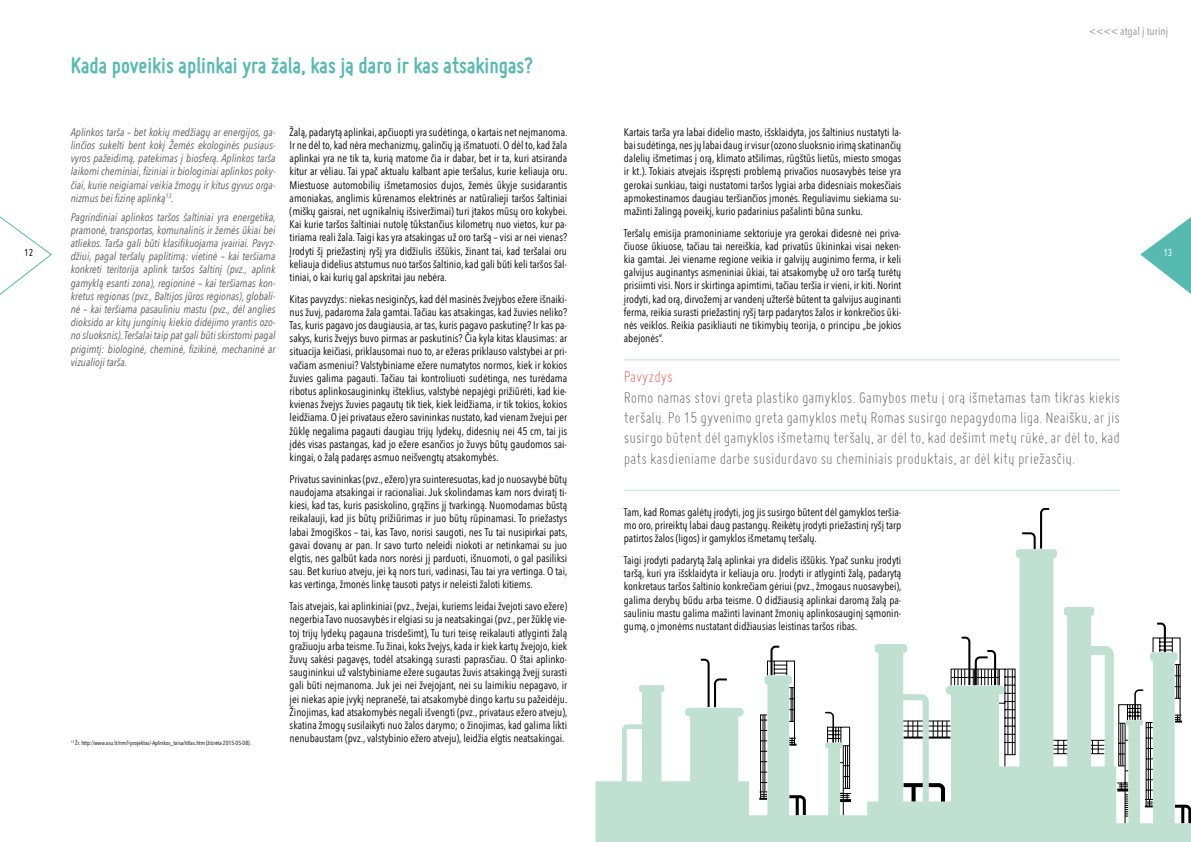
<style>
.page{position:relative;width:1191px;height:842px;background:#fff}
.page>*{position:absolute;margin:0;border:0;box-sizing:border-box;transform-origin:0 0}
.t1{font:700 24px "Miso";color:#57bab1}
.t2{font:300 17px/20.4px "Miso";color:#58585a;text-align:justify}
.t3{font:300 17px "Miso";color:#e85252}
.t4{font:11px/13.2px "Avenir Next Condensed";color:#000;text-align:justify}
.t5{font:italic 11px/13.2px "Avenir Next Condensed";color:#58585a;text-align:justify}
.t6{font:500 11px "Avenir Next Condensed";color:#a1a7a8}
.t7{font:11px "Miso";color:#000}
.t8{font:11px "Miso";color:#fff}
.t9{font:6px "Avenir Next Condensed";color:#000}
</style>
<div class="page">
<svg style="left:0;top:216px;width:52px;height:79px"></svg>
<svg style="left:1140px;top:217px;width:51px;height:77px"></svg>
<hr style="left:624px;top:359px;width:496px;height:1px;background:#c0e0d5">
<hr style="left:624px;top:490px;width:496px;height:1px;background:#c0e0d5">
<svg style="left:595px;top:549px;width:596px;height:293px"></svg>
<h1 class="t1" style="left:71px;top:52px;width:463px">Kada poveikis aplinkai yra žala, kas ją daro ir kas atsakingas?</h1>
<p class="t6" style="left:1088px;top:25px;width:81px">&lt;&lt;&lt;&lt; atgal į turinį</p>
<p class="t4" style="left:290px;top:125px;width:279px">Žalą, padarytą aplinkai, apčiuopti yra sudėtinga, o kartais net neįmanoma.<br>Ir ne dėl to, kad nėra mechanizmų, galinčių ją išmatuoti. O dėl to, kad žala aplinkai yra ne tik ta, kurią matome čia ir dabar, bet ir ta, kuri atsiranda kitur ar vėliau. Tai ypač aktualu kalbant apie teršalus, kurie keliauja oru.<br>Miestuose automobilių išmetamosios dujos, žemės ūkyje susidarantis amoniakas, anglimis kūrenamos elektrinės ar natūralieji taršos šaltiniai (miškų gaisrai, net ugnikalnių išsiveržimai) turi įtakos mūsų oro kokybei.<br>Kai kurie taršos šaltiniai nutolę tūkstančius kilometrų nuo vietos, kur pa&shy;tiriama reali žala. Taigi kas yra atsakingas už oro taršą – visi ar nei vienas?<br>Įrodyti šį priežastinį ryšį yra didžiulis iššūkis, žinant tai, kad teršalai oru keliauja didelius atstumus nuo taršos šaltinio, kad gali būti keli taršos šal&shy;tiniai, o kai kurių gal apskritai jau nebėra.</p>
<p class="t4" style="left:290px;top:292px;width:279px">Kitas pavyzdys: niekas nesiginčys, kad dėl masinės žvejybos ežere išnaiki&shy;nus žuvį, padaroma žala gamtai. Tačiau kas atsakingas, kad žuvies neliko?<br>Tas, kuris pagavo jos daugiausia, ar tas, kuris pagavo paskutinę? Ir kas pa&shy;sakys, kuris žvejys buvo pirmas ar paskutinis? Čia kyla kitas klausimas: ar situacija keičiasi, priklausomai nuo to, ar ežeras priklauso valstybei ar pri&shy;vačiam asmeniui? Valstybiniame ežere numatytos normos, kiek ir kokios žuvies galima pagauti. Tačiau tai kontroliuoti sudėtinga, nes turėdama ribotus aplinkosaugininkų išteklius, valstybė nepajėgi prižiūrėti, kad kie&shy;kvienas žvejys žuvies pagautų tik tiek, kiek leidžiama, ir tik tokios, kokios leidžiama. O jei privataus ežero savininkas nustato, kad vienam žvejui per žūklę negalima pagauti daugiau trijų lydekų, didesnių nei 45 cm, tai jis įdės visas pastangas, kad jo ežere esančios jo žuvys būtų gaudomos sai&shy;kingai, o žalą padaręs asmuo neišvengtų atsakomybės.</p>
<p class="t4" style="left:290px;top:472px;width:279px">Privatus savininkas (pvz., ežero) yra suinteresuotas, kad jo nuosavybė būtų naudojama atsakingai ir racionaliai. Juk skolindamas kam nors dviratį ti&shy;kiesi, kad tas, kuris pasiskolino, grąžins jį tvarkingą. Nuomodamas būstą reikalauji, kad jis būtų prižiūrimas ir juo būtų rūpinamasi. To priežastys labai žmogiškos – tai, kas Tavo, norisi saugoti, nes Tu tai nusipirkai pats, gavai dovanų ar pan. Ir savo turto neleidi niokoti ar netinkamai su juo elgtis, nes galbūt kada nors norėsi jį parduoti, išnuomoti, o gal pasiliksi sau. Bet kuriuo atveju, jei ką nors turi, vadinasi, Tau tai yra vertinga. O tai, kas vertinga, žmonės linkę tausoti patys ir neleisti žaloti kitiems.</p>
<p class="t4" style="left:290px;top:600px;width:279px">Tais atvejais, kai aplinkiniai (pvz., žvejai, kuriems leidai žvejoti savo ežere) negerbia Tavo nuosavybės ir elgiasi su ja neatsakingai (pvz., per žūklę vie&shy;toj trijų lydekų pagauna trisdešimt), Tu turi teisę reikalauti atlyginti žalą gražiuoju arba teisme. Tu žinai, koks žvejys, kada ir kiek kartų žvejojo, kiek žuvų sakėsi pagavęs, todėl atsakingą surasti paprasčiau. O štai aplinko&shy;saugininkui už valstybiniame ežere sugautas žuvis atsakingą žvejį surasti gali būti neįmanoma. Juk jei nei žvejojant, nei su laimikiu nepagavo, ir jei niekas apie įvykį nepranešė, tai atsakomybė dingo kartu su pažeidėju.<br>Žinojimas, kad atsakomybės negali išvengti (pvz., privataus ežero atveju), skatina žmogų susilaikyti nuo žalos darymo; o žinojimas, kad galima likti nenubaustam (pvz., valstybinio ežero atveju), leidžia elgtis neatsakingai.</p>
<p class="t5" style="left:71px;top:125px;width:206px">Aplinkos tarša – bet kokių medžiagų ar energijos, ga&shy;linčios sukelti bent kokį Žemės ekologinės pusiaus&shy;vyros pažeidimą, patekimas į biosferą. Aplinkos tarša laikomi cheminiai, fiziniai ir biologiniai aplinkos poky&shy;čiai, kurie neigiamai veikia žmogų ir kitus gyvus orga&shy;nizmus bei fizinę aplinką<sup>13</sup>.</p>
<p class="t5" style="left:71px;top:210px;width:206px">Pagrindiniai aplinkos taršos šaltiniai yra energetika, pramonė, transportas, komunalinis ir žemės ūkiai bei atliekos. Tarša gali būti klasifikuojama įvairiai. Pavyz&shy;džiui, pagal teršalų paplitimą: vietinė – kai teršiama konkreti teritorija aplink taršos šaltinį (pvz., aplink gamyklą esanti zona), regioninė – kai teršiamas kon&shy;kretus regionas (pvz., Baltijos jūros regionas), globali&shy;nė – kai teršiama pasauliniu mastu (pvz., dėl anglies dioksido ar kitų junginių kiekio didėjimo yrantis ozo&shy;no sluoksnis). Teršalai taip pat gali būti skirstomi pagal prigimtį: biologinė, cheminė, fizikinė, mechaninė ar vizualioji tarša.</p>
<p class="t4" style="left:624px;top:125px;width:279px">Kartais tarša yra labai didelio masto, išsklaidyta, jos šaltinius nustatyti la&shy;bai sudėtinga, nes jų labai daug ir visur (ozono sluoksnio irimą skatinančių dalelių išmetimas į orą, klimato atšilimas, rūgštūs lietūs, miesto smogas ir kt.). Tokiais atvejais išspręsti problemą privačios nuosavybės teise yra gerokai sunkiau, taigi nustatomi taršos lygiai arba didesniais mokesčiais apmokestinamos daugiau teršiančios įmonės. Reguliavimu siekiama su&shy;mažinti žalingą poveikį, kurio padarinius pašalinti būna sunku.</p>
<p class="t4" style="left:624px;top:226px;width:279px">Teršalų emisija pramoniniame sektoriuje yra gerokai didesnė nei priva&shy;čiuose ūkiuose, tačiau tai nereiškia, kad privatūs ūkininkai visai neken&shy;kia gamtai. Jei viename regione veikia ir galvijų auginimo ferma, ir keli galvijus auginantys asmeniniai ūkiai, tai atsakomybę už oro taršą turėtų prisiimti visi. Nors ir skirtinga apimtimi, tačiau teršia ir vieni, ir kiti. Norint įrodyti, kad orą, dirvožemį ar vandenį užteršė būtent ta galvijus auginanti ferma, reikia surasti priežastinį ryšį tarp padarytos žalos ir konkrečios ūki&shy;nės veiklos. Reikia pasikliauti ne tikimybių teorija, o principu „be jokios abejonės“.</p>
<p class="t7" style="left:24px;top:247px;width:11px">12</p>
<p class="t8" style="left:1163px;top:247px;width:11px">13</p>
<h2 class="t3" style="left:624px;top:367px;width:50px">Pavyzdys</h2>
<p class="t2" style="left:624px;top:387px;width:498px">Romo namas stovi greta plastiko gamyklos. Gamybos metu į orą išmetamas tam tikras kiekis teršalų. Po 15 gyvenimo greta gamyklos metų Romas susirgo nepagydoma liga. Neaišku, ar jis susirgo būtent dėl gamyklos išmetamų teršalų, ar dėl to, kad dešimt metų rūkė, ar dėl to, kad pats kasdieniame darbe susidurdavo su cheminiais produktais, ar dėl kitų priežasčių.</p>
<p class="t4" style="left:624px;top:505px;width:279px">Tam, kad Romas galėtų įrodyti, jog jis susirgo būtent dėl gamyklos teršia&shy;mo oro, prireiktų labai daug pastangų. Reikėtų įrodyti priežastinį ryšį tarp patirtos žalos (ligos) ir gamyklos išmetamų teršalų.</p>
<p class="t4" style="left:624px;top:553px;width:279px">Taigi įrodyti padarytą žalą aplinkai yra didelis iššūkis. Ypač sunku įrodyti taršą, kuri yra išsklaidyta ir keliauja oru. Įrodyti ir atlyginti žalą, padarytą konkretaus taršos šaltinio konkrečiam gėriui (pvz., žmogaus nuosavybei), galima derybų būdu arba teisme. O didžiausią aplinkai daromą žalą pa&shy;sauliniu mastu galima mažinti lavinant žmonių aplinkosauginį sąmonin&shy;gumą, o įmonėms nustatant didžiausias leistinas taršos ribas.</p>
<p class="t9" style="left:71px;top:739px;width:182px"><sup>13</sup> Žr. http://www.asu.lt/nm/l-projektas/-Aplinkos_tarsa/titlas.htm (žiūrėta 2015-05-08).</p>
</div>
